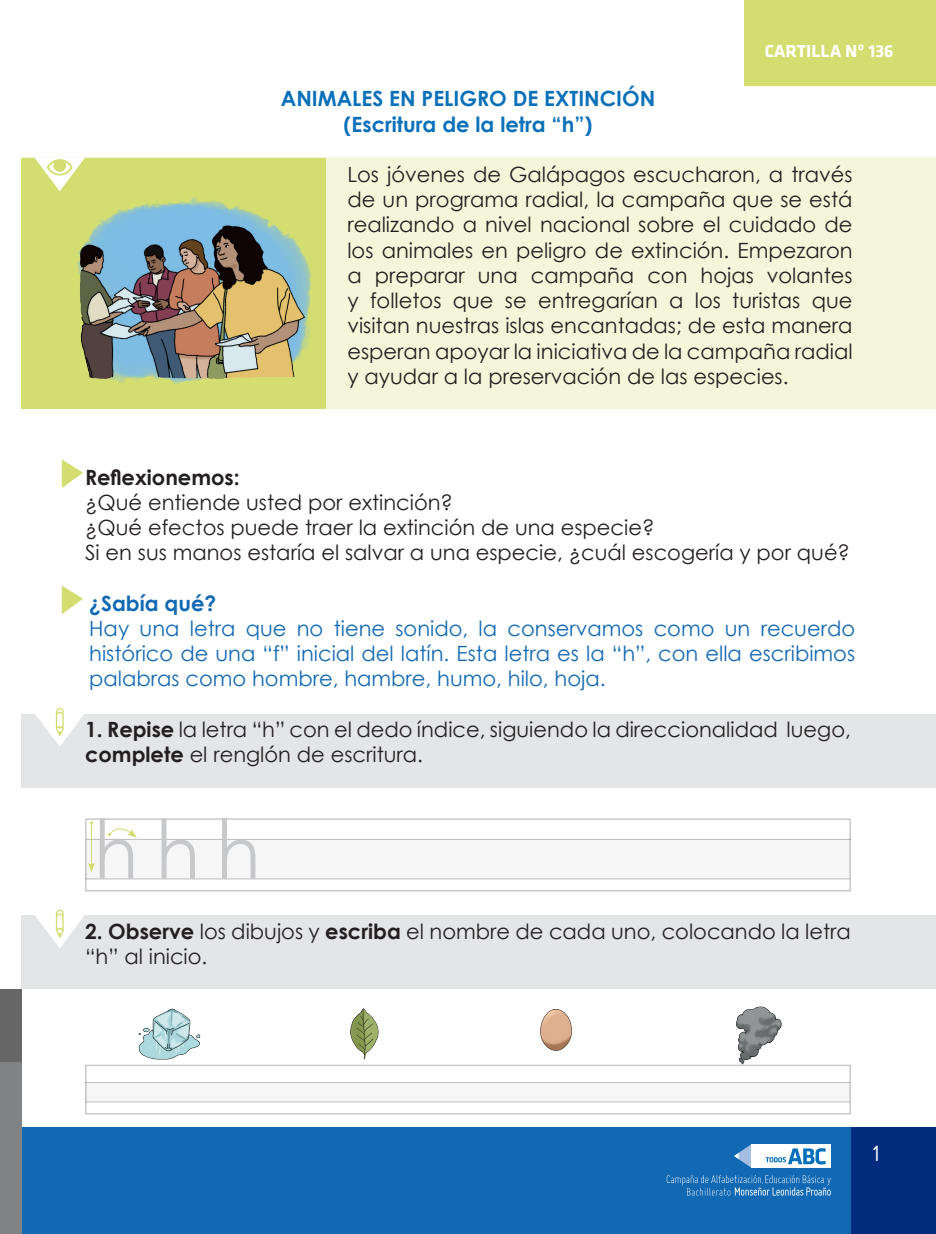
<style>
.page{position:relative;width:936px;height:1234px;background:#fff}
.page>*{position:absolute;margin:0;border:0;box-sizing:border-box;transform-origin:0 0}
.t1{font:24px "Miso";color:#fff}
.t2{font:21px/25.2px "Century Gothic";color:#231f20}
.t3{font:21px/25.2px "Century Gothic";color:#1269b3;text-align:justify}
.t4{font:700 21px/25.2px "Century Gothic";color:#0970b9;text-align:center}
.t5{font:700 21px "Century Gothic";color:#231f20}
.t6{font:700 21px "Century Gothic";color:#1269b3}
.t7{font:700 18px "Klavika";color:#fff}
.t8{font:300 9.75px "Miso";color:#fff}
.s1{font-weight:700}
</style>
<div class="page">
<div style="left:744px;top:0;width:191px;height:85px;background:#d3dd70"></div>
<div style="left:22px;top:1127px;width:913px;height:106px;background:#1269b3"></div>
<div style="left:851px;top:1127px;width:84px;height:106px;background:#012b7d"></div>
<svg style="left:734px;top:1144px;width:17px;height:23px"></svg>
<div style="left:751px;top:1143px;width:79px;height:24px;background:#fff"></div>
<svg style="left:765px;top:1148px;width:60px;height:16px"></svg>
<svg style="left:666px;top:1175px;width:164px;height:20px"></svg>
<svg style="left:21px;top:158px;width:914px;height:251px;background:#eef2c9"></svg>
<svg style="left:34px;top:157px;width:51px;height:34px"></svg>
<div style="left:21px;top:713px;width:914px;height:74px;background:#e4e5e7"></div>
<div style="left:21px;top:915px;width:914px;height:73px;background:#e4e5e7"></div>
<svg style="left:34px;top:708px;width:51px;height:38px"></svg>
<svg style="left:35px;top:909px;width:50px;height:39px"></svg>
<svg style="left:62px;top:585px;width:21px;height:29px"></svg>
<svg style="left:62px;top:459px;width:21px;height:29px"></svg>
<img style="left:65px;top:197px;width:251px;height:189px">
<div style="left:85px;top:837px;width:765px;height:42px;background:#f6f6f7"></div>
<div style="left:85px;top:1081px;width:765px;height:21px;background:#f6f6f7"></div>
<hr style="left:85px;top:878px;width:764px;height:1px;background:#231f20">
<hr style="left:85px;top:1101px;width:764px;height:1px;background:#231f20">
<hr style="left:86px;top:838px;width:764px;height:1px;background:#231f20">
<hr style="left:85px;top:1081px;width:764px;height:1px;background:#231f20">
<svg style="left:161px;top:818px;width:34px;height:60px"></svg>
<svg style="left:222px;top:818px;width:33px;height:60px"></svg>
<img style="left:138px;top:1008px;width:63px;height:52px">
<img style="left:350px;top:1008px;width:29px;height:52px">
<img style="left:540px;top:1009px;width:32px;height:42px">
<img style="left:736px;top:1006px;width:46px;height:58px">
<svg style="left:88px;top:818px;width:49px;height:60px"></svg>
<div style="left:0;top:996px;width:21px;height:236px;background:#808284"></div>
<div style="left:0;top:988px;width:21px;height:73px;background:#666"></div>
<p class="t7" style="left:764px;top:42px;width:130px">CARTILLA Nº 136</p>
<p class="t4" style="left:281px;top:85px;width:376px">ANIMALES EN PELIGRO DE EXTINCIÓN (Escritura de la letra “h”)</p>
<p class="t2" style="left:347px;top:161px;width:506px;text-align:justify">Los jóvenes de Galápagos escucharon, a través de un programa radial, la campaña que se está realizando a nivel nacional sobre el cuidado de los animales en peligro de extinción. Empezaron a preparar una campaña con hojas volantes y folletos que se entregarían a los turistas que visitan nuestras islas encantadas; de esta manera esperan apoyar la iniciativa de la campaña radial y ayudar a la preservación de las especies.</p>
<p class="t5" style="left:85px;top:461px;width:156px">Reflexionemos:</p>
<p class="t2" style="left:85px;top:489px;width:766px">¿Qué entiende usted por extinción?<br>¿Qué efectos puede traer la extinción de una especie?<br>Si en sus manos estaría el salvar a una especie, ¿cuál escogería y por qué?</p>
<p class="t6" style="left:89px;top:587px;width:128px">¿Sabía qué?</p>
<p class="t3" style="left:89px;top:615px;width:767px">Hay una letra que no tiene sonido, la conservamos como un recuerdo histórico de una “f” inicial del latín. Esta letra es la “h”, con ella escribimos palabras como hombre, hambre, humo, hilo, hoja.</p>
<p class="t2" style="left:85px;top:716px;width:767px"><span class="s1">1. Repise</span> la letra “h” con el dedo índice, siguiendo la direccionalidad luego, <span class="s1">complete</span> el renglón de escritura.</p>
<p class="t2" style="left:85px;top:917px;width:767px"><span class="s1">2. Observe</span> los dibujos y <span class="s1">escriba</span> el nombre de cada uno, colocando la letra “h” al inicio.</p>
<p class="t8" style="left:761px;top:1174px;width:3px">,</p>
<p class="t1" style="left:871px;top:1139px;width:11px">1</p>
</div>
